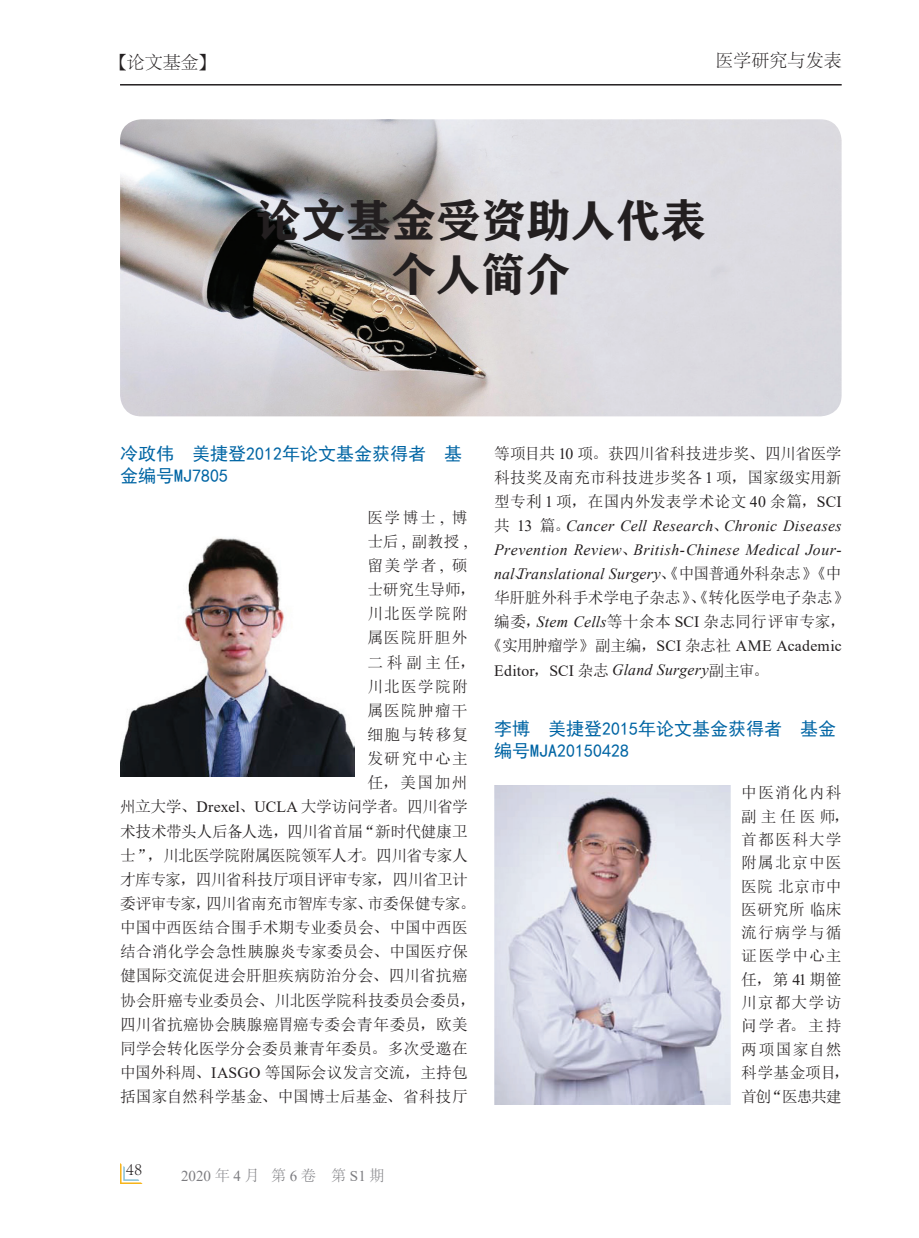
<style>
.page{position:relative;width:919px;height:1238px;background:#fff}
.page>*{position:absolute;margin:0;border:0;box-sizing:border-box;transform-origin:0 0}
.t1{font:45px/54px "FZCHSJW GB1 0";color:#231f20;text-align:center}
.t2{font:18px/21.8px "Sim Hei";color:#0065a4}
.t3{font:300 18px "Adobe Song Std";color:#231f20}
.t4{font:15.75px/24px "N Sim Sun";color:#231f20;text-align:justify}
.t5{font:italic 15.75px/24px "Times New Roman";letter-spacing:.02em;color:#231f20;text-align:justify}
.t6{font:15.75px/23.4px "N Sim Sun";letter-spacing:.065em;color:#231f20}
.t7{font:15.75px "N Sim Sun";letter-spacing:-.035em;color:#231f20}
.t8{font:15.75px "N Sim Sun";letter-spacing:-.025em;color:#231f20}
.t9{font:15.75px "N Sim Sun";letter-spacing:-.04em;color:#231f20}
.t10{font:15.75px "N Sim Sun";letter-spacing:-.03em;color:#231f20}
.t11{font:15.75px "N Sim Sun";letter-spacing:-.05em;color:#231f20}
.t12{font:15px "Times New Roman";color:#7c7c80}
.s1{font-family:"Adobe Fangsong Std";font-weight:400}
.s2{font-family:"Times New Roman"}
.s3{font-family:"Adobe Song Std";font-weight:300}
.s4{font-family:"N Sim Sun";font-style:normal}
.s5{font-style:normal}
.s6{font-family:"Times New Roman";font-style:italic}
</style>
<div class="page">
<hr style="left:120px;top:84px;width:721px;height:1px;background:#231f20">
<svg style="left:712px;top:84px;width:130px;height:2px"></svg>
<svg style="left:120px;top:1163px;width:22px;height:20px"></svg>
<img style="left:120px;top:119px;width:721px;height:297px">
<img style="left:120px;top:538px;width:234px;height:238px">
<img style="left:494px;top:785px;width:236px;height:319px">
<p class="t3" style="left:109px;top:52px;width:109px"><span class="s1">【</span>论文基金<span class="s1">】</span></p>
<p class="t3" style="left:715px;top:51px;width:127px">医学研究与发表</p>
<h1 class="t1" style="left:256px;top:194px;width:451px">论文基金受资助人代表个人简介</h1>
<p class="t2" style="left:120px;top:443px;width:344px">冷政伟 美捷登2012年论文基金获得者 基金编号MJ7805</p>
<p class="t4" style="left:367px;top:505px;width:102px">医学博士 <span class="s2">,</span> 博</p>
<p class="t4" style="left:367px;top:529px;width:102px">士后 <span class="s2">,</span> 副教授 <span class="s2">,</span></p>
<p class="t4" style="left:367px;top:553px;width:102px">留美学者<span class="s2">,</span> 硕</p>
<p class="t4" style="left:367px;top:577px;width:110px">士研究生导师，</p>
<p class="t4" style="left:367px;top:601px;width:102px">川北医学院附</p>
<p class="t4" style="left:367px;top:625px;width:102px">属医院肝胆外</p>
<p class="t4" style="left:367px;top:650px;width:110px">二科副主任，</p>
<p class="t4" style="left:367px;top:674px;width:102px">川北医学院附</p>
<p class="t4" style="left:367px;top:698px;width:102px">属医院肿瘤干</p>
<p class="t4" style="left:367px;top:722px;width:102px">细胞与转移复</p>
<p class="t4" style="left:367px;top:746px;width:102px">发研究中心主</p>
<p class="t4" style="left:367px;top:770px;width:102px">任，美国加州</p>
<p class="t9" style="left:120px;top:798px;width:349px">州立大学、<span class="s2">Drexel</span>、<span class="s2">UCLA</span> 大学访问学者。四川省学</p>
<p class="t7" style="left:120px;top:823px;width:349px">术技术带头人后备人选，四川省首届“新时代健康卫</p>
<p class="t10" style="left:120px;top:847px;width:349px">士”，川北医学院附属医院领军人才。四川省专家人</p>
<p class="t11" style="left:120px;top:871px;width:349px">才库专家，四川省科技厅项目评审专家，四川省卫计</p>
<p class="t7" style="left:120px;top:895px;width:357px">委评审专家，四川省南充市智库专家、市委保健专家。</p>
<p class="t4" style="left:120px;top:915px;width:349px">中国中西医结合围手术期专业委员会、中国中西医</p>
<p class="t4" style="left:120px;top:939px;width:349px">结合消化学会急性胰腺炎专家委员会、中国医疗保</p>
<p class="t4" style="left:120px;top:963px;width:349px">健国际交流促进会肝胆疾病防治分会、四川省抗癌</p>
<p class="t8" style="left:120px;top:991px;width:357px">协会肝癌专业委员会、川北医学院科技委员会委员，</p>
<p class="t4" style="left:120px;top:1011px;width:349px">四川省抗癌协会胰腺癌胃癌专委会青年委员，欧美</p>
<p class="t4" style="left:120px;top:1036px;width:349px">同学会转化医学分会委员兼青年委员。多次受邀在</p>
<p class="t8" style="left:120px;top:1064px;width:349px">中国外科周、<span class="s2">IASGO</span> 等国际会议发言交流，主持包</p>
<p class="t4" style="left:120px;top:1084px;width:349px">括国家自然科学基金、中国博士后基金、省科技厅</p>
<p class="t3" style="left:126px;top:1158px;width:18px">48</p>
<p class="t12" style="left:181px;top:1165px;width:205px">2020<span class="s3">年</span>4<span class="s3">月 第</span>6<span class="s3">卷 第</span>S1<span class="s3">期</span></p>
<p class="t4" style="left:494px;top:441px;width:349px">等项目共 <span class="s2">10</span> 项。获四川省科技进步奖、四川省医学科技奖及南充市科技进步奖各 <span class="s2">1</span> 项，国家级实用新型专利 <span class="s2">1</span> 项，在国内外发表学术论文 <span class="s2">40</span> 余篇，<span class="s2">SCI</span></p>
<p class="t5" style="left:494px;top:513px;width:349px"><span class="s4">共</span> <span class="s5">13</span> <span class="s4">篇。</span>Cancer Cell Research<span class="s4">、</span>Chronic Diseases Prevention Review<span class="s4">、</span>British-Chinese Medical Jour&shy;nal<span class="s4">、</span>Translational Surgery<span class="s4">、《中国普通外科杂志》《中</span></p>
<p class="t4" style="left:486px;top:585px;width:365px;text-align:center">华肝脏外科手术学电子杂志》、《转化医学电子杂志》编委，<span class="s6">Stem Cells</span>等十余本 <span class="s2">SCI</span> 杂志同行评审专家，《实用肿瘤学》副主编，<span class="s2">SCI</span> 杂志社 <span class="s2">AME Academic</span></p>
<p class="t5" style="left:494px;top:657px;width:276px"><span class="s5">Editor</span><span class="s4">，</span><span class="s5">SCI</span> <span class="s4">杂志</span> Gland Surgery<span class="s4">副主审。</span></p>
<p class="t2" style="left:494px;top:718px;width:343px">李博 美捷登2015年论文基金获得者 基金编号MJA20150428</p>
<p class="t6" style="left:741px;top:780px;width:110px">中医消化内科副主任医师，首都医科大学附属北京中医医院北京市中医研究所临床流行病学与循证医学中心主任，第 <span class="s2">41</span> 期笹川京都大学访问学者。主持两项国家自然科学基金项目，首创“医患共建</p>
</div>
